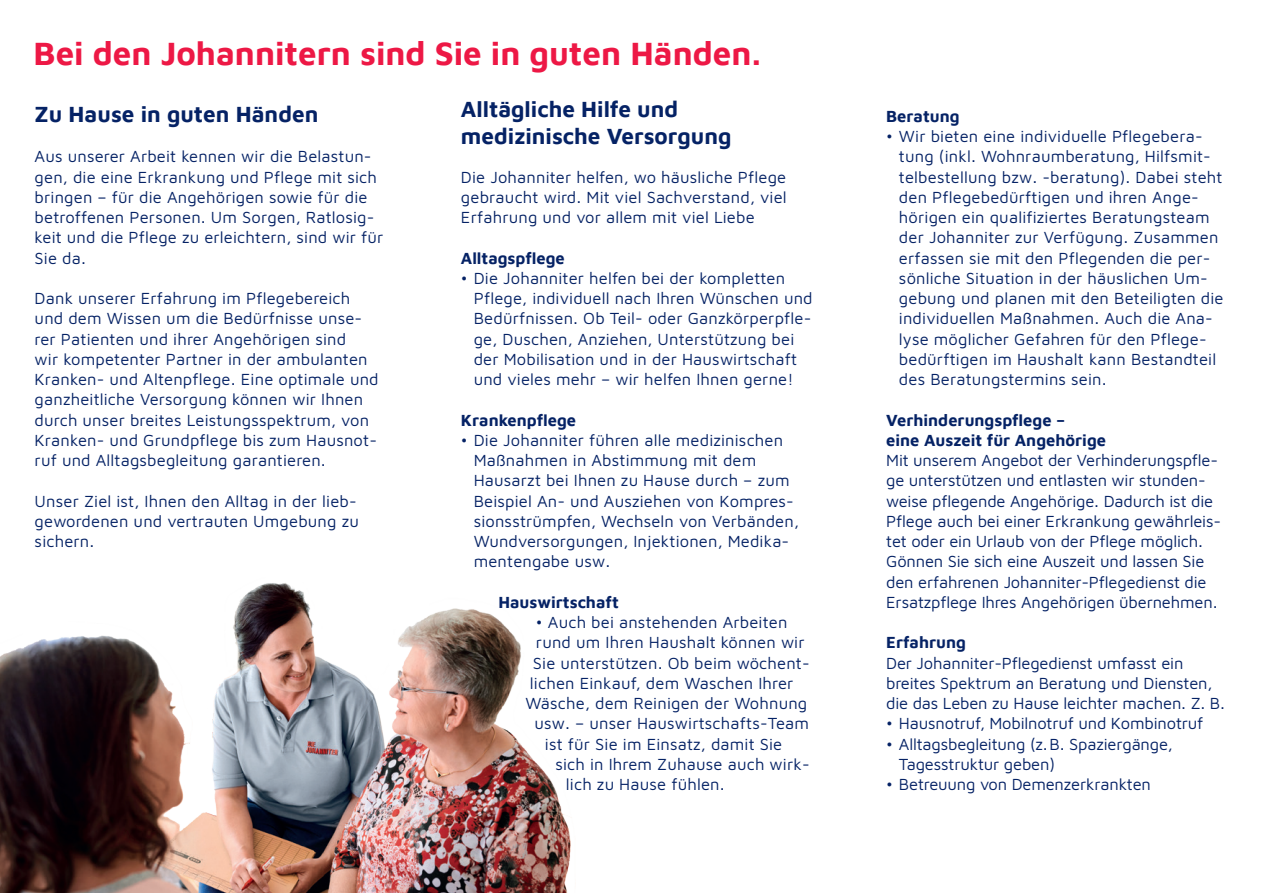
<style>
.page{position:relative;width:1263px;height:893px;background:#fff}
.page>*{position:absolute;margin:0;border:0;box-sizing:border-box;transform-origin:0 0}
.t1{font:700 33px "Maven Johanniter";color:#ed1845}
.t2{font:700 22.5px "Maven Johanniter";color:#052265}
.t3{font:16.5px/20.2px "Maven Johanniter";letter-spacing:.01em;color:#052265}
.t4{font:16.5px/20.2px "Maven Johanniter";letter-spacing:-.01em;color:#052265}
.t5{font:700 16.5px "Maven Johanniter";color:#052265}
</style>
<div class="page">
<img style="left:0;top:583px;width:571px;height:310px">
<p class="t1" style="left:34px;top:30px;width:729px">Bei den Johannitern sind Sie in guten Händen.</p>
<p class="t2" style="left:35px;top:98px;width:285px">Zu Hause in guten Händen</p>
<p class="t3" style="left:35px;top:145px;width:350px">Aus unserer Arbeit kennen wir die Belastun&shy;gen, die eine Erkrankung und Pflege mit sich bringen – für die Angehörigen sowie für die betroffenen Personen. Um Sorgen, Ratlosig&shy;keit und die Pflege zu erleichtern, sind wir für Sie da.</p>
<p class="t3" style="left:35px;top:287px;width:345px">Dank unserer Erfahrung im Pflegebereich und dem Wissen um die Bedürfnisse unse&shy;rer Patienten und ihrer Angehörigen sind<br>wir kompetenter Partner in der ambulanten Kranken- und Altenpflege. Eine optimale und ganzheitliche Versorgung können wir Ihnen durch unser breites Leistungsspektrum, von Kranken- und Grundpflege bis zum Hausnot&shy;ruf und Alltagsbegleitung garantieren.</p>
<p class="t3" style="left:35px;top:490px;width:326px">Unser Ziel ist, Ihnen den Alltag in der lieb&shy;gewordenen und vertrauten Umgebung zu sichern.</p>
<p class="t2" style="left:461px;top:93px;width:219px">Alltägliche Hilfe und</p>
<p class="t2" style="left:461px;top:120px;width:272px">medizinische Versorgung</p>
<p class="t3" style="left:461px;top:166px;width:327px;text-align:justify">Die Johanniter helfen, wo häusliche Pflege gebraucht wird. Mit viel Sachverstand, viel Erfahrung und vor allem mit viel Liebe</p>
<p class="t5" style="left:461px;top:246px;width:105px">Alltagspflege</p>
<p class="t3" style="left:474px;top:267px;width:340px;text-indent:-13px">• Die Johanniter helfen bei der kompletten Pflege, individuell nach Ihren Wünschen und Bedürfnissen. Ob Teil- oder Ganzkörperpfle&shy;ge, Duschen, Anziehen, Unterstützung bei der Mobilisation und in der Hauswirtschaft und vieles mehr – wir helfen Ihnen gerne!</p>
<p class="t5" style="left:461px;top:408px;width:117px">Krankenpflege</p>
<p class="t3" style="left:474px;top:429px;width:327px;text-indent:-13px">• Die Johanniter führen alle medizinischen Maßnahmen in Abstimmung mit dem Hausarzt bei Ihnen zu Hause durch – zum Beispiel An- und Ausziehen von Kompres&shy;sionsstrümpfen, Wechseln von Verbänden, Wundversorgungen, Injektionen, Medika&shy;mentengabe usw.</p>
<p class="t5" style="left:498px;top:590px;width:122px">Hauswirtschaft</p>
<p class="t3" style="left:536px;top:611px;width:253px">• Auch bei anstehenden Arbeiten</p>
<p class="t3" style="left:536px;top:631px;width:270px">rund um Ihren Haushalt können wir</p>
<p class="t3" style="left:533px;top:652px;width:278px">Sie unterstützen. Ob beim wöchent-</p>
<p class="t3" style="left:530px;top:672px;width:265px">lichen Einkauf, dem Waschen Ihrer</p>
<p class="t3" style="left:525px;top:692px;width:283px">Wäsche, dem Reinigen der Wohnung</p>
<p class="t3" style="left:534px;top:712px;width:276px">usw. – unser Hauswirtschafts-Team</p>
<p class="t3" style="left:545px;top:733px;width:239px">ist für Sie im Einsatz, damit Sie</p>
<p class="t3" style="left:555px;top:753px;width:256px">sich in Ihrem Zuhause auch wirk-</p>
<p class="t3" style="left:566px;top:773px;width:160px">lich zu Hause fühlen.</p>
<p class="t5" style="left:886px;top:104px;width:75px">Beratung</p>
<p class="t3" style="left:899px;top:125px;width:326px;text-indent:-13px">• Wir bieten eine individuelle Pflegebera&shy;tung (inkl. Wohnraumberatung, Hilfsmit&shy;telbestellung bzw. -beratung). Dabei steht den Pflegebedürftigen und ihren Ange&shy;hörigen ein qualifiziertes Beratungsteam der Johanniter zur Verfügung. Zusammen erfassen sie mit den Pflegenden die per&shy;sönliche Situation in der häuslichen Um&shy;gebung und planen mit den Beteiligten die individuellen Maßnahmen. Auch die Ana&shy;lyse möglicher Gefahren für den Pflege&shy;bedürftigen im Haushalt kann Bestandteil des Beratungstermins sein.</p>
<p class="t5" style="left:886px;top:408px;width:181px">Verhinderungspflege –</p>
<p class="t5" style="left:886px;top:428px;width:221px">eine Auszeit für Angehörige</p>
<p class="t4" style="left:886px;top:449px;width:336px">Mit unserem Angebot der Verhinderungspfle&shy;ge unterstützen und entlasten wir stunden&shy;weise pflegende Angehörige. Dadurch ist die Pflege auch bei einer Erkrankung gewährleis&shy;tet oder ein Urlaub von der Pflege möglich.<br>Gönnen Sie sich eine Auszeit und lassen Sie den erfahrenen Johanniter-Pflegedienst die Ersatzpflege Ihres Angehörigen übernehmen.</p>
<p class="t5" style="left:886px;top:631px;width:81px">Erfahrung</p>
<p class="t4" style="left:886px;top:652px;width:340px">Der Johanniter-Pflegedienst umfasst ein breites Spektrum an Beratung und Diensten, die das Leben zu Hause leichter machen. Z. B.</p>
<p class="t4" style="left:886px;top:712px;width:319px">• Hausnotruf, Mobilnotruf und Kombinotruf</p>
<p class="t4" style="left:899px;top:733px;width:275px;text-indent:-13px">• Alltagsbegleitung (z.B. Spaziergänge,<br>Tagesstruktur geben)</p>
<p class="t4" style="left:886px;top:773px;width:266px">• Betreuung von Demenzerkrankten</p>
</div>
